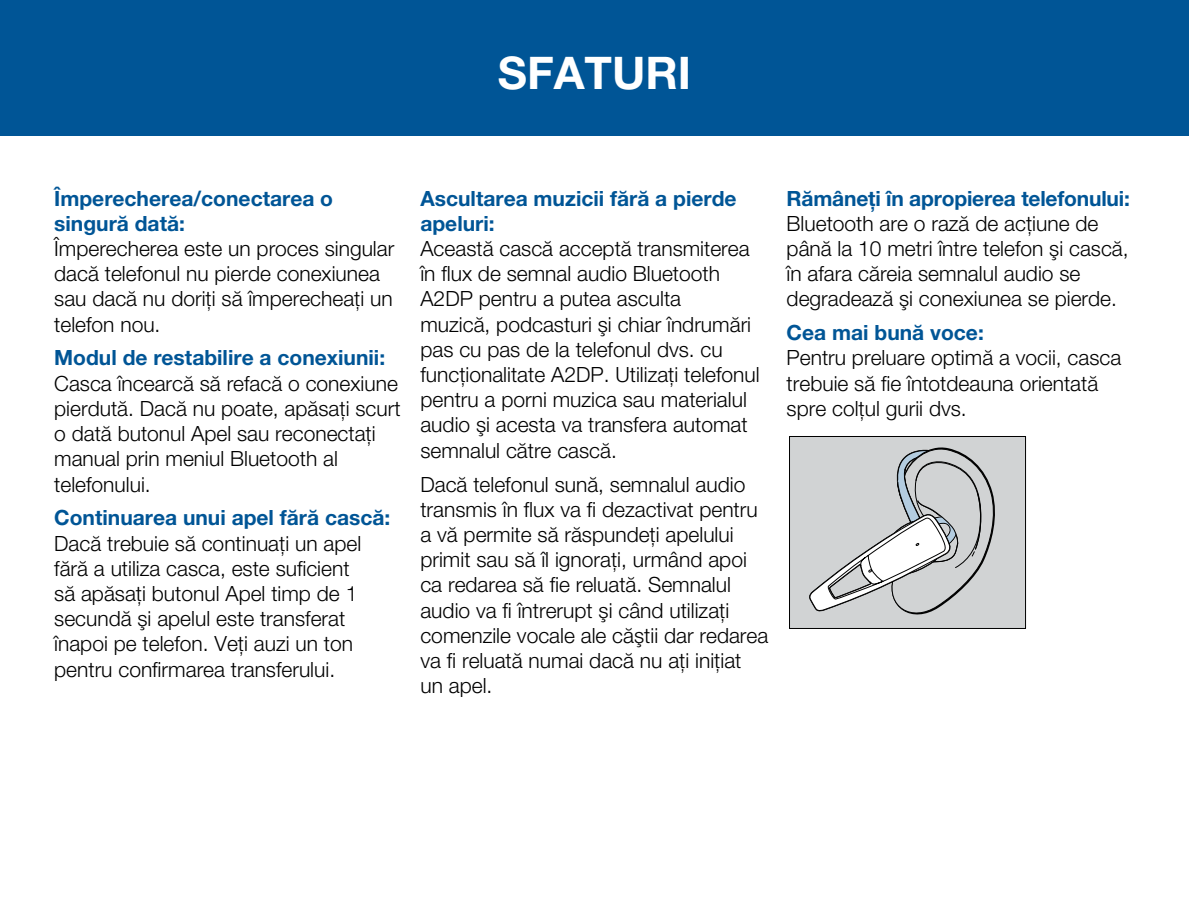
<style>
.page{position:relative;width:1189px;height:919px;background:#fff}
.page>*{position:absolute;margin:0;border:0;box-sizing:border-box;transform-origin:0 0}
.t1{font:700 45px "Helvetica Neue CELT";color:#fff}
.t2{font:300 21px/25.2px "Helvetica Neue CELT";color:#000}
.t3{font:700 21px/25.2px "Helvetica Neue CELT";color:#005596}
</style>
<div class="page">
<div style="left:0;top:0;width:1188px;height:136px;background:#005596"></div>
<div style="left:789px;top:436px;width:236px;height:192px;background:#d1d3d4"></div>
<div style="left:789px;top:436px;width:236px;height:192px;border:1px solid #000"></div>
<svg style="left:806px;top:447px;width:195px;height:180px"></svg>
<h1 class="t1" style="left:498px;top:45px;width:195px">SFATURI</h1>
<p class="t3" style="left:54px;top:186px;width:280px">Împerecherea/conectarea o singură dată:</p>
<p class="t2" style="left:54px;top:236px;width:341px">Împerecherea este un proces singular dacă telefonul nu pierde conexiunea sau dacă nu doriţi să împerecheaţi un telefon nou.</p>
<p class="t3" style="left:54px;top:345px;width:332px">Modul de restabilire a conexiunii:</p>
<p class="t2" style="left:54px;top:370px;width:348px">Casca încearcă să refacă o conexiune pierdută. Dacă nu poate, apăsaţi scurt o dată butonul Apel sau reconectaţi manual prin meniul Bluetooth al telefonului.</p>
<p class="t3" style="left:54px;top:505px;width:337px">Continuarea unui apel fără cască:</p>
<p class="t2" style="left:54px;top:530px;width:308px">Dacă trebuie să continuaţi un apel fără a utiliza casca, este suficient să apăsaţi butonul Apel timp de 1 secundă şi apelul este transferat înapoi pe telefon. Veţi auzi un ton pentru confirmarea transferului.</p>
<p class="t3" style="left:420px;top:186px;width:318px">Ascultarea muzicii fără a pierde apeluri:</p>
<p class="t2" style="left:420px;top:236px;width:341px">Această cască acceptă transmiterea în flux de semnal audio Bluetooth A2DP pentru a putea asculta<br>muzică, podcasturi şi chiar îndrumări pas cu pas de la telefonul dvs. cu funcţionalitate A2DP. Utilizaţi telefonul pentru a porni muzica sau materialul audio şi acesta va transfera automat semnalul către cască.</p>
<p class="t2" style="left:420px;top:471px;width:349px">Dacă telefonul sună, semnalul audio transmis în flux va fi dezactivat pentru a vă permite să răspundeţi apelului primit sau să îl ignoraţi, urmând apoi ca redarea să fie reluată. Semnalul audio va fi întrerupt şi când utilizaţi comenzile vocale ale căştii dar redarea va fi reluată numai dacă nu aţi iniţiat un apel.</p>
<p class="t3" style="left:786px;top:186px;width:345px">Rămâneţi în apropierea telefonului:</p>
<p class="t2" style="left:786px;top:210px;width:343px">Bluetooth are o rază de acţiune de până la 10 metri între telefon şi cască, în afara căreia semnalul audio se degradează şi conexiunea se pierde.</p>
<p class="t3" style="left:786px;top:320px;width:199px">Cea mai bună voce:</p>
<p class="t2" style="left:786px;top:345px;width:336px">Pentru preluare optimă a vocii, casca trebuie să fie întotdeauna orientată spre colţul gurii dvs.</p>
</div>
